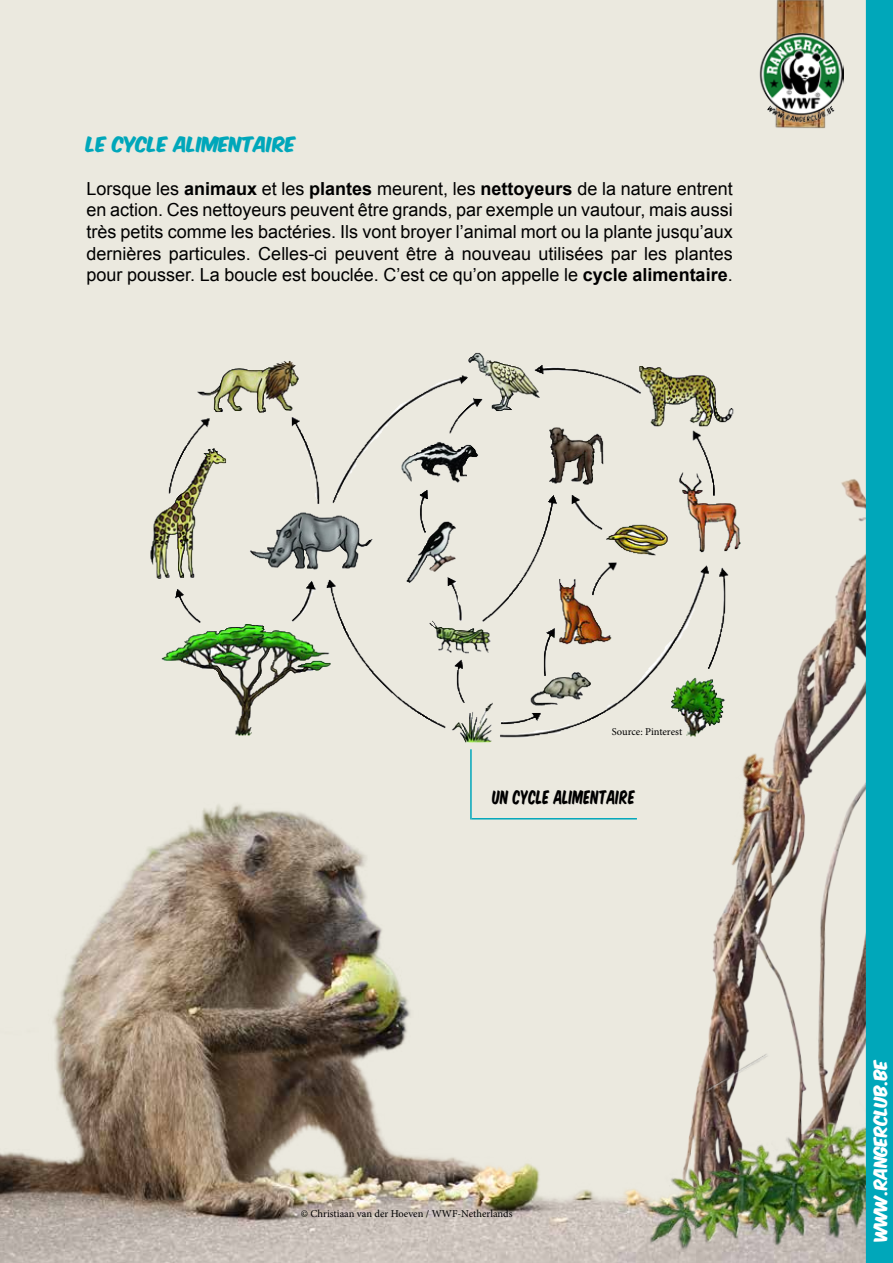
<style>
.page{position:relative;width:893px;height:1263px;background:#ebe9df}
.page>*{position:absolute;margin:0;border:0;box-sizing:border-box;transform-origin:0 0}
.t1{font:18px/21.6px "Arial";color:#000;text-align:justify}
.t2{font:18px "Komika Title Axis";color:#00a7ba}
.t3{font:18px "Komika Title";color:#000}
.t4{font:15.75px "Komika Title Axis";color:#fff}
.t5{font:10.5px "Minion Pro";color:#000}
.s1{font-weight:700}
.s2{color:#000101}
</style>
<div class="page">
<img style="left:0;top:804px;width:411px;height:459px">
<img style="left:289px;top:1021px;width:577px;height:242px">
<img style="left:775px;top:0;width:51px;height:129px">
<img style="left:759px;top:32px;width:84px;height:92px">
<div style="left:866px;top:0;width:27px;height:1263px;background:#00a7ba"></div>
<img style="left:150px;top:352px;width:584px;height:384px">
<img style="left:424px;top:432px;width:469px;height:739px">
<hr style="left:472px;top:818px;width:165px;height:1px;background:#00a7ba">
<hr style="left:470px;top:749px;width:2px;height:70px;background:#00a7ba">
<p class="t2" style="left:86px;top:135px;width:211px">LE CYCLE ALIMENTAIRE</p>
<p class="t1" style="left:86px;top:178px;width:648px">Lorsque les <span class="s1">animaux</span> et les <span class="s1">plantes</span> meurent, les <span class="s1">nettoyeurs</span> de la nature entrent en action. Ces nettoyeurs peuvent être grands, par exemple un vautour, mais aussi très petits comme les bactéries. Ils vont broyer l’animal mort ou la plante jusqu’aux dernières particules. Celles-ci peuvent être à nouveau utilisées par les plantes pour pousser. La boucle est bouclée. C’est ce qu’on appelle le <span class="s1">cycle alimentaire</span>.</p>
<p class="t5" style="left:612px;top:724px;width:72px">Source: Pinterest</p>
<p class="t3" style="left:492px;top:783px;width:144px">UN CYCLE ALIMENTAIRE</p>
<p class="t5" style="left:301px;top:1206px;width:213px"><span class="s2">©</span> Christiaan van der Hoeven / WWF-Netherlands</p>
<p class="t4" style="left:872px;top:1241px;width:183px;rotate:-90deg">WWW.RANGERCLUB.BE</p>
</div>
